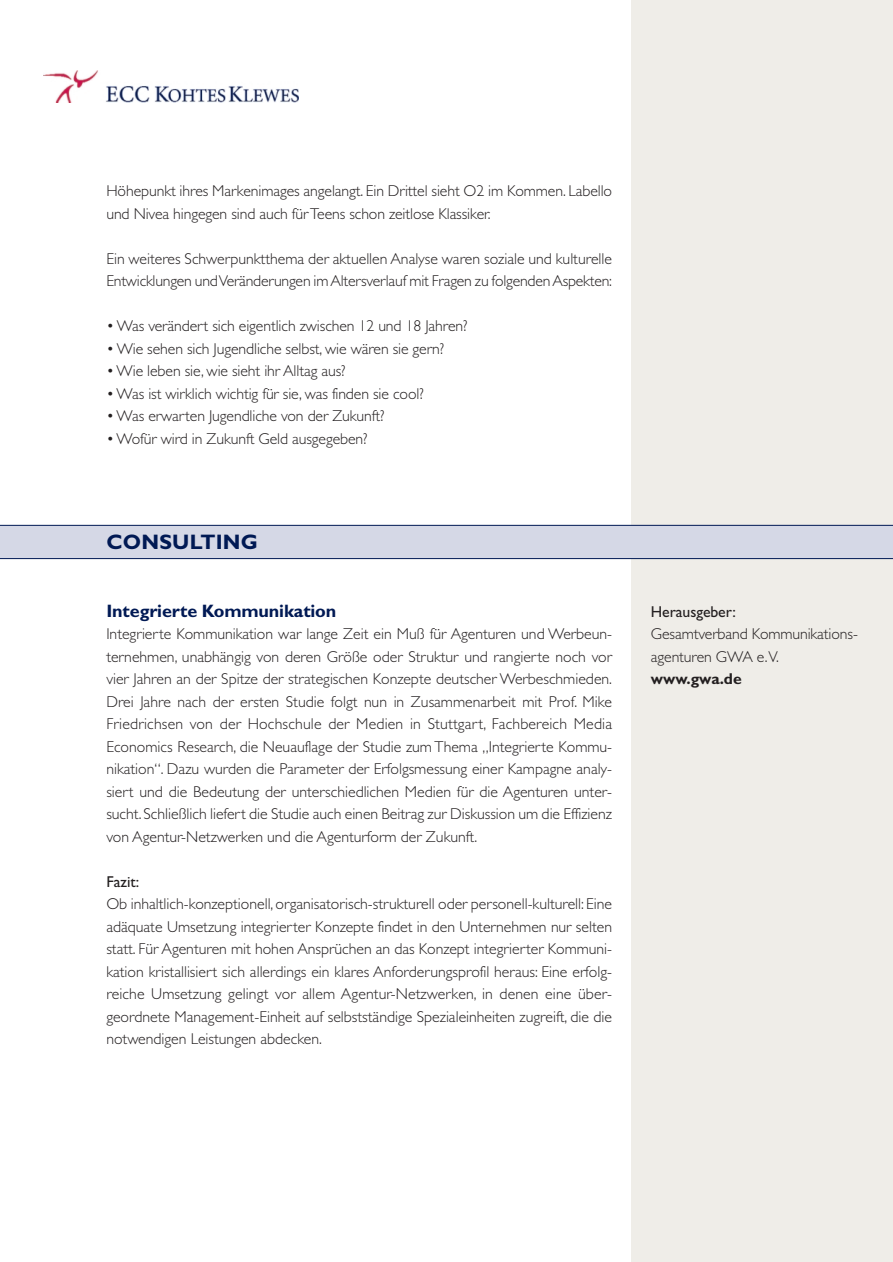
<style>
.page{position:relative;width:893px;height:1262px;background:#fff}
.page>*{position:absolute;margin:0;border:0;box-sizing:border-box;transform-origin:0 0}
.t1{font:700 21px "Gill Sans";letter-spacing:.01em;color:#001954}
.t2{font:700 18px "Gill Sans";letter-spacing:-.005em;color:#001954}
.t3{font:300 15.75px/22.5px "Gill Sans";letter-spacing:-.005em;color:#231f20}
.t4{font:15.75px "Gill Sans";letter-spacing:-.005em;color:#231f20}
.t5{font:700 15.75px "Gill Sans";letter-spacing:-.005em;color:#231f20}
</style>
<div class="page">
<div style="left:631px;top:0;width:261px;height:1262px;background:#efede8"></div>
<img style="left:44px;top:71px;width:254px;height:32px">
<div style="left:0;top:525px;width:892px;height:34px;background:#d5d8e6"></div>
<p class="t3" style="left:106px;top:182px;width:507px">Höhepunkt ihres Markenimages angelangt. Ein Drittel sieht O2 im Kommen. Labello und Nivea hingegen sind auch für Teens schon zeitlose Klassiker.</p>
<p class="t3" style="left:106px;top:249px;width:507px">Ein weiteres Schwerpunktthema der aktuellen Analyse waren soziale und kulturelle<br>Entwicklungen und Veränderungen im Altersverlauf mit Fragen zu folgenden Aspekten:</p>
<p class="t3" style="left:106px;top:317px;width:362px">• Was verändert sich eigentlich zwischen 12 und 18 Jahren?</p>
<p class="t3" style="left:106px;top:339px;width:339px">• Wie sehen sich Jugendliche selbst, wie wären sie gern?</p>
<p class="t3" style="left:106px;top:362px;width:241px">• Wie leben sie, wie sieht ihr Alltag aus?</p>
<p class="t3" style="left:106px;top:384px;width:319px">• Was ist wirklich wichtig für sie, was finden sie cool?</p>
<p class="t3" style="left:106px;top:407px;width:280px">• Was erwarten Jugendliche von der Zukunft?</p>
<p class="t3" style="left:106px;top:429px;width:263px">• Wofür wird in Zukunft Geld ausgegeben?</p>
<h1 class="t1" style="left:106px;top:534px;width:153px">CONSULTING</h1>
<p class="t2" style="left:106px;top:604px;width:231px">Integrierte Kommunikation</p>
<p class="t3" style="left:106px;top:624px;width:507px;text-align:justify">Integrierte Kommunikation war lange Zeit ein Muß für Agenturen und Werbeun&shy;ternehmen, unabhängig von deren Größe oder Struktur und rangierte noch vor vier Jahren an der Spitze der strategischen Konzepte deutscher Werbeschmieden.<br>Drei Jahre nach der ersten Studie folgt nun in Zusammenarbeit mit Prof. Mike Friedrichsen von der Hochschule der Medien in Stuttgart, Fachbereich Media Economics Research, die Neuauflage der Studie zum Thema „Integrierte Kommu&shy;nikation“. Dazu wurden die Parameter der Erfolgsmessung einer Kampagne analy&shy;siert und die Bedeutung der unterschiedlichen Medien für die Agenturen unter&shy;sucht.Schließlich liefert die Studie auch einen Beitrag zur Diskussion um die Effizienz von Agentur-Netzwerken und die Agenturform der Zukunft.</p>
<p class="t4" style="left:106px;top:876px;width:34px">Fazit:</p>
<p class="t3" style="left:106px;top:894px;width:507px;text-align:justify">Ob inhaltlich-konzeptionell,organisatorisch-strukturell oder personell-kulturell:Eine adäquate Umsetzung integrierter Konzepte findet in den Unternehmen nur selten statt. Für Agenturen mit hohen Ansprüchen an das Konzept integrierter Kommuni&shy;kation kristallisiert sich allerdings ein klares Anforderungsprofil heraus: Eine erfolg&shy;reiche Umsetzung gelingt vor allem Agentur-Netzwerken, in denen eine über&shy;geordnete Management-Einheit auf selbstständige Spezialeinheiten zugreift, die die notwendigen Leistungen abdecken.</p>
<p class="t4" style="left:651px;top:606px;width:87px">Herausgeber:</p>
<p class="t3" style="left:651px;top:624px;width:209px">Gesamtverband Kommunikations&shy;agenturen GWA e.V.</p>
<p class="t5" style="left:651px;top:673px;width:92px">www.gwa.de</p>
</div>
